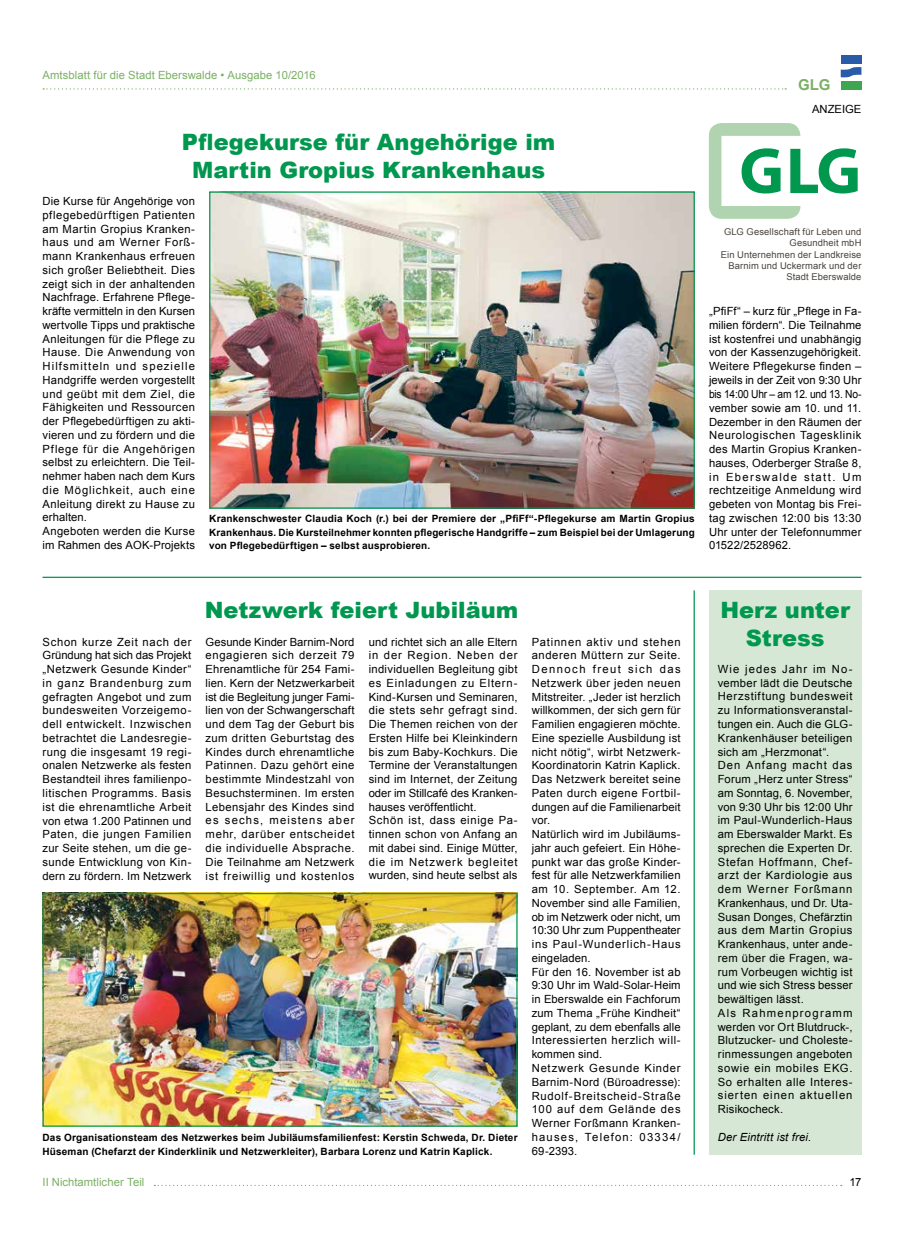
<style>
.page{position:relative;width:904px;height:1241px;background:#fff}
.page>*{position:absolute;margin:0;border:0;box-sizing:border-box;transform-origin:0 0}
.t1{font:900 22.5px/27.5px "Arial";letter-spacing:.005em;color:#00974f;text-align:center}
.t2{font:700 15px "Arial";color:#7ab064}
.t3{font:11.25px/13.8px "Arial";letter-spacing:.025em;color:#000}
.t4{font:11.25px "Arial";letter-spacing:.005em;color:#7ab064}
.t5{font:italic 11.25px "Arial";letter-spacing:.02em;color:#000}
.t6{font:11.25px "Arial";color:#000}
.t7{font:700 10px/13.8px "Arial";letter-spacing:.02em;color:#000;text-align:justify}
.t8{font:9.38px/11.2px "Arial";letter-spacing:.015em;color:#4a433d;text-align:right}
</style>
<div class="page">
<svg style="left:154px;top:1184px;width:683px;height:1px"></svg>
<div style="left:840px;top:55px;width:21px;height:8px;background:#295ba9"></div>
<svg style="left:840px;top:67px;width:21px;height:11px"></svg>
<div style="left:840px;top:81px;width:21px;height:8px;background:#3fa650"></div>
<div style="left:709px;top:590px;width:152px;height:564px;background:#d6e8d5"></div>
<svg style="left:43px;top:88px;width:743px;height:1px"></svg>
<svg style="left:709px;top:123px;width:148px;height:96px"></svg>
<img style="left:211px;top:193px;width:481px;height:313px">
<div style="left:209px;top:191px;width:485px;height:317px;border:1px solid #00974f"></div>
<img style="left:45px;top:894px;width:470px;height:230px">
<div style="left:43px;top:892px;width:474px;height:234px;border:1px solid #00974f"></div>
<hr style="left:43px;top:576px;width:818px;height:2px;background:#00974f">
<hr style="left:693px;top:590px;width:1px;height:564px;background:#00974f">
<p class="t4" style="left:43px;top:68px;width:275px">Amtsblatt für die Stadt Eberswalde • Ausgabe 10/2016</p>
<h1 class="t1" style="left:182px;top:128px;width:375px">Pflegekurse für Angehörige im<br>Martin Gropius Krankenhaus</h1>
<p class="t3" style="left:43px;top:194px;width:154px">Die Kurse für Angehörige von pflegebedürftigen Patienten am Martin Gropius Kranken&shy;haus und am Werner Forß&shy;mann Krankenhaus erfreuen sich großer Beliebtheit. Dies zeigt sich in der anhaltenden<br>Nachfrage. Erfahrene Pflege&shy;kräfte vermitteln in den Kursen wertvolle Tipps und praktische<br>Anleitungen für die Pflege zu<br>Hause. Die Anwendung von<br>Hilfsmitteln und spezielle<br>Handgriffe werden vorgestellt und geübt mit dem Ziel, die<br>Fähigkeiten und Ressourcen der Pflegebedürftigen zu akti&shy;vieren und zu fördern und die<br>Pflege für die Angehörigen selbst zu erleichtern. Die Teil&shy;nehmer haben nach dem Kurs die Möglichkeit, auch eine<br>Anleitung direkt zu Hause zu erhalten.<br>Angeboten werden die Kurse im Rahmen des AOK-Projekts</p>
<p class="t7" style="left:209px;top:511px;width:487px">Krankenschwester Claudia Koch (r.) bei der Premiere der „PfiFf“-Pflegekurse am Martin Gropius Krankenhaus. Die Kursteilnehmer konnten pflegerische Handgriffe – zum Beispiel bei der Umlagerung von Pflegebedürftigen – selbst ausprobieren.</p>
<h2 class="t2" style="left:798px;top:74px;width:34px">GLG</h2>
<p class="t6" style="left:812px;top:101px;width:51px">ANZEIGE</p>
<p class="t8" style="left:721px;top:226px;width:142px">GLG Gesellschaft für Leben und<br>Gesundheit mbH<br>Ein Unternehmen der Landkreise<br>Barnim und Uckermark und der<br>Stadt Eberswalde</p>
<p class="t3" style="left:709px;top:304px;width:154px;text-align:justify">„PfiFf“ – kurz für „Pflege in Fa&shy;milien fördern“. Die Teilnahme ist kostenfrei und unabhängig von der Kassenzugehörigkeit.<br>Weitere Pflegekurse finden – jeweils in der Zeit von 9:30 Uhr bis 14:00 Uhr – am 12. und 13. No&shy;vember sowie am 10. und 11.<br>Dezember in den Räumen der Neurologischen Tagesklinik des Martin Gropius Kranken&shy;hauses, Oderberger Straße 8, in Eberswalde statt. Um rechtzeitige Anmeldung wird gebeten von Montag bis Frei&shy;tag zwischen 12:00 bis 13:30<br>Uhr unter der Telefonnummer 01522/2528962.</p>
<h1 class="t1" style="left:205px;top:595px;width:315px">Netzwerk feiert Jubiläum</h1>
<h1 class="t1" style="left:720px;top:595px;width:131px">Herz unter<br>Stress</h1>
<p class="t3" style="left:43px;top:635px;width:150px;text-align:justify">Schon kurze Zeit nach der Gründung hat sich das Projekt „Netzwerk Gesunde Kinder“ in ganz Brandenburg zum gefragten Angebot und zum bundesweiten Vorzeigemo&shy;dell entwickelt. Inzwischen betrachtet die Landesregie&shy;rung die insgesamt 19 regi&shy;onalen Netzwerke als festen Bestandteil ihres familienpo&shy;litischen Programms. Basis ist die ehrenamtliche Arbeit von etwa 1.200 Patinnen und Paten, die jungen Familien zur Seite stehen, um die ge&shy;sunde Entwicklung von Kin&shy;dern zu fördern. Im Netzwerk</p>
<p class="t3" style="left:206px;top:634px;width:150px;text-align:justify">Gesunde Kinder Barnim-Nord engagieren sich derzeit 79<br>Ehrenamtliche für 254 Fami&shy;lien. Kern der Netzwerkarbeit ist die Begleitung junger Fami&shy;lien von der Schwangerschaft und dem Tag der Geburt bis zum dritten Geburtstag des Kindes durch ehrenamtliche Patinnen. Dazu gehört eine bestimmte Mindestzahl von Besuchsterminen. Im ersten Lebensjahr des Kindes sind es sechs, meistens aber mehr, darüber entscheidet die individuelle Absprache.<br>Die Teilnahme am Netzwerk ist freiwillig und kostenlos</p>
<p class="t3" style="left:368px;top:634px;width:150px">und richtet sich an alle Eltern in der Region. Neben der individuellen Begleitung gibt es Einladungen zu Eltern-<br>Kind-Kursen und Seminaren, die stets sehr gefragt sind.<br>Die Themen reichen von der<br>Ersten Hilfe bei Kleinkindern bis zum Baby-Kochkurs. Die<br>Termine der Veranstaltungen sind im Internet, der Zeitung oder im Stillcafé des Kranken&shy;hauses veröffentlicht.<br>Schön ist, dass einige Pa&shy;tinnen schon von Anfang an mit dabei sind. Einige Mütter, die im Netzwerk begleitet wurden, sind heute selbst als</p>
<p class="t3" style="left:531px;top:634px;width:150px">Patinnen aktiv und stehen anderen Müttern zur Seite.<br>Dennoch freut sich das<br>Netzwerk über jeden neuen<br>Mitstreiter. „Jeder ist herzlich willkommen, der sich gern für<br>Familien engagieren möchte.<br>Eine spezielle Ausbildung ist nicht nötig“, wirbt Netzwerk-<br>Koordinatorin Katrin Kaplick.<br>Das Netzwerk bereitet seine<br>Paten durch eigene Fortbil&shy;dungen auf die Familienarbeit vor.<br>Natürlich wird im Jubiläums&shy;jahr auch gefeiert. Ein Höhe&shy;punkt war das große Kinder&shy;fest für alle Netzwerkfamilien am 10. September. Am 12.<br>November sind alle Familien, ob im Netzwerk oder nicht, um<br>10:30 Uhr zum Puppentheater ins Paul-Wunderlich-Haus eingeladen.<br>Für den 16. November ist ab<br>9:30 Uhr im Wald-Solar-Heim in Eberswalde ein Fachforum zum Thema „Frühe Kindheit“ geplant, zu dem ebenfalls alle<br>Interessierten herzlich will&shy;kommen sind.<br>Netzwerk Gesunde Kinder<br>Barnim-Nord (Büroadresse):<br>Rudolf-Breitscheid-Straße<br>100 auf dem Gelände des<br>Werner Forßmann Kranken&shy;hauses, Telefon: 03334/<br>69-2393.</p>
<p class="t3" style="left:717px;top:662px;width:136px">Wie jedes Jahr im No&shy;vember lädt die Deutsche<br>Herzstiftung bundesweit zu Informationsveranstal&shy;tungen ein. Auch die GLG-<br>Krankenhäuser beteiligen sich am „Herzmonat“.<br>Den Anfang macht das<br>Forum „Herz unter Stress“ am Sonntag, 6. November, von 9:30 Uhr bis 12:00 Uhr im Paul-Wunderlich-Haus am Eberswalder Markt. Es sprechen die Experten Dr.<br>Stefan Hoffmann, Chef&shy;arzt der Kardiologie aus dem Werner Forßmann<br>Krankenhaus, und Dr. Uta-<br>Susan Donges, Chefärztin aus dem Martin Gropius<br>Krankenhaus, unter ande&shy;rem über die Fragen, wa&shy;rum Vorbeugen wichtig ist und wie sich Stress besser bewältigen lässt.<br>Als Rahmenprogramm werden vor Ort Blutdruck-,<br>Blutzucker- und Choleste&shy;rinmessungen angeboten sowie ein mobiles EKG.<br>So erhalten alle Interes&shy;sierten einen aktuellen<br>Risikocheck.</p>
<p class="t5" style="left:717px;top:1129px;width:95px">Der Eintritt ist frei.</p>
<p class="t7" style="left:43px;top:1130px;width:476px">Das Organisationsteam des Netzwerkes beim Jubiläumsfamilienfest: Kerstin Schweda, Dr. Dieter<br>Hüseman (Chefarzt der Kinderklinik und Netzwerkleiter), Barbara Lorenz und Katrin Kaplick.</p>
<p class="t4" style="left:43px;top:1174px;width:103px">II Nichtamtlicher Teil</p>
<p class="t3" style="left:849px;top:1175px;width:13px">17</p>
</div>
